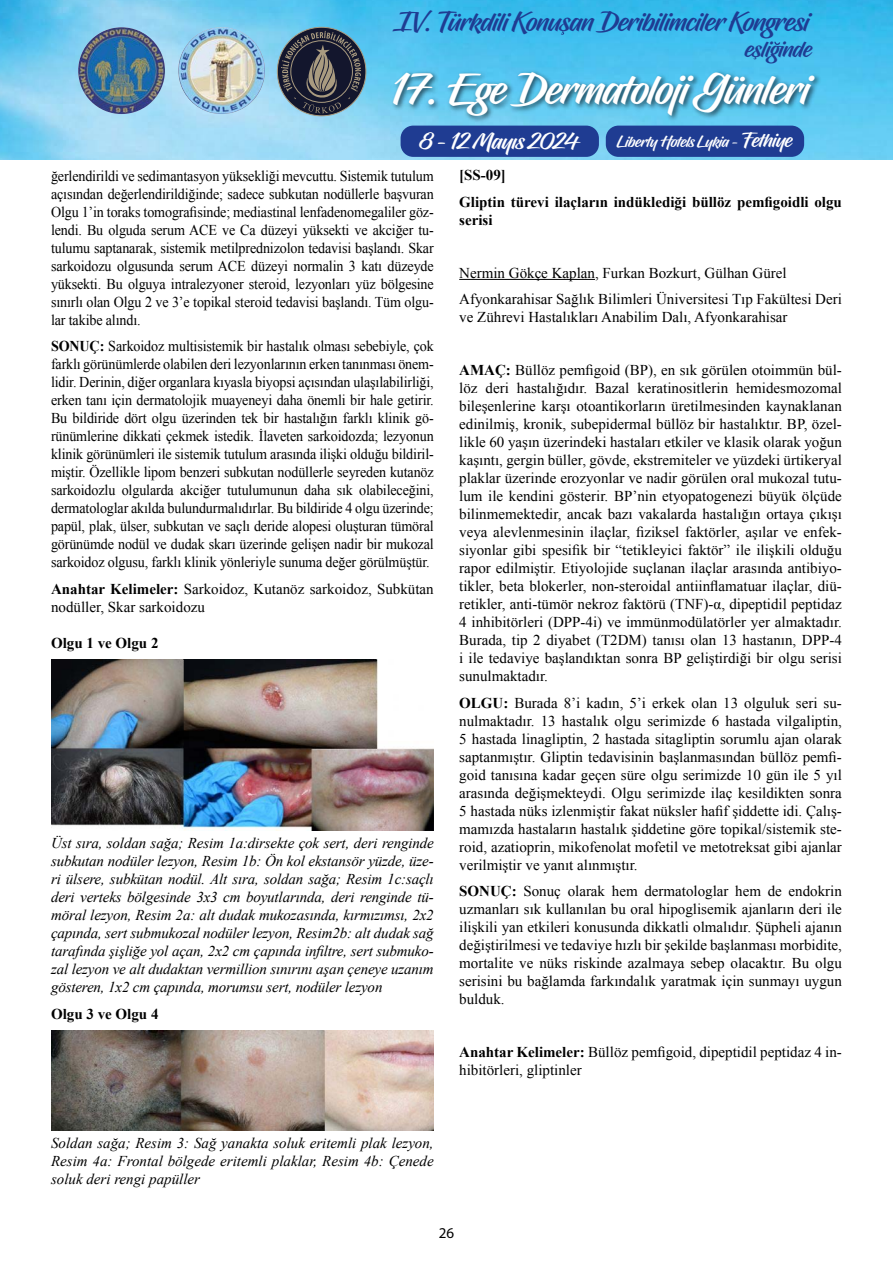
<style>
.page{position:relative;width:893px;height:1263px;background:#fff}
.page>*{position:absolute;margin:0;border:0;box-sizing:border-box;transform-origin:0 0}
.t1{font:42.45px "Hughs";color:#fff}
.t2{font:26.7px "Hughs";color:#1f3c92}
.t3{font:23.25px "Hughs";color:#1f3c92}
.t4{font:22.5px "Hughs";color:#fff}
.t5{font:15.6px "Hughs";color:#fff}
.t6{font:15px/18px "Times New Roman";color:#000}
.t7{font:15px/18px "Times New Roman";color:#000;text-align:justify;scale:.94 1}
.t8{font:italic 15px/18px "Times New Roman";letter-spacing:-.01em;color:#000;text-align:justify}
.t9{font:700 15px/26.5px "Times New Roman";color:#000}
.t10{font:15px "Myriad Pro";color:#000}
.s1{font-size:19.95px}
.s2{font-weight:700}
</style>
<div class="page">
<img style="left:0;top:0;width:893px;height:159px">
<img style="left:386px;top:61px;width:439px;height:65px">
<svg style="left:561px;top:31px;width:3px;height:4px"></svg>
<svg style="left:774px;top:42px;width:6px;height:3px"></svg>
<div style="left:401px;top:126px;width:198px;height:31px;background:#1f3c92;border-radius:13px"></div>
<div style="left:606px;top:126px;width:198px;height:31px;background:#1f3c92;border-radius:13px"></div>
<img style="left:78px;top:27px;width:87px;height:87px;border-radius:43px">
<img style="left:178px;top:27px;width:87px;height:87px;border-radius:43px">
<svg style="left:277px;top:27px;width:89px;height:89px"></svg>
<svg style="left:281px;top:31px;width:80px;height:82px;background:#424956"></svg>
<img style="left:51px;top:659px;width:383px;height:171px">
<img style="left:51px;top:1030px;width:383px;height:100px">
<hr style="left:459px;top:279px;width:136px;height:1px;background:#000">
<h2 class="t2" style="left:394px;top:6px;width:416px">IV. Türkdili Konusan Deribilimciler Kongresi</h2>
<h3 class="t3" style="left:745px;top:35px;width:68px">esliginde</h3>
<h1 class="t1" style="left:390px;top:64px;width:420px">17. Ege Dermatoloji Günleri</h1>
<h3 class="t4" style="left:419px;top:127px;width:164px">8 - 12 Mayis 2024</h3>
<p class="t5" style="left:617px;top:133px;width:177px">Liberty Hotels Lykia - <span class="s1">Fethiye</span></p>
<p class="t7" style="left:51px;top:166px;width:409px">ğerlendirildi ve sedimantasyon yüksekliği mevcuttu. Sistemik tutulum açısından değerlendirildiğinde; sadece subkutan nodüllerle başvuran Olgu 1’in toraks tomografisinde; mediastinal lenfadenomegaliler göz&shy;lendi. Bu olguda serum ACE ve Ca düzeyi yüksekti ve akciğer tu&shy;tulumu saptanarak, sistemik metilprednizolon tedavisi başlandı. Skar sarkoidozu olgusunda serum ACE düzeyi normalin 3 katı düzeyde yüksekti. Bu olguya intralezyoner steroid, lezyonları yüz bölgesine sınırlı olan Olgu 2 ve 3’e topikal steroid tedavisi başlandı. Tüm olgu&shy;lar takibe alındı.</p>
<p class="t7" style="left:51px;top:337px;width:409px"><span class="s2">SONUÇ:</span> Sarkoidoz multisistemik bir hastalık olması sebebiyle, çok farklı görünümlerde olabilen deri lezyonlarının erken tanınması önem&shy;lidir. Derinin, diğer organlara kıyasla biyopsi açısından ulaşılabilirliği, erken tanı için dermatolojik muayeneyi daha önemli bir hale getirir.<br>Bu bildiride dört olgu üzerinden tek bir hastalığın farklı klinik gö&shy;rünümlerine dikkati çekmek istedik. İlaveten sarkoidozda; lezyonun klinik görünümleri ile sistemik tutulum arasında ilişki olduğu bildiril&shy;miştir. Özellikle lipom benzeri subkutan nodüllerle seyreden kutanöz sarkoidozlu olgularda akciğer tutulumunun daha sık olabileceğini, dermatologlar akılda bulundurmalıdırlar. Bu bildiride 4 olgu üzerinde; papül, plak, ülser, subkutan ve saçlı deride alopesi oluşturan tümöral görünümde nodül ve dudak skarı üzerinde gelişen nadir bir mukozal sarkoidoz olgusu, farklı klinik yönleriyle sunuma değer görülmüştür.</p>
<p class="t6" style="left:51px;top:579px;width:384px"><span class="s2">Anahtar Kelimeler:</span> Sarkoidoz, Kutanöz sarkoidoz, Subkütan nodüller, Skar sarkoidozu</p>
<p class="t9" style="left:51px;top:629px;width:109px">Olgu 1 ve Olgu 2</p>
<p class="t9" style="left:459px;top:162px;width:384px">[SS-09]<br>Gliptin türevi ilaçların indüklediği büllöz pemfigoidli olgu</p>
<p class="t9" style="left:459px;top:206px;width:35px">serisi</p>
<p class="t6" style="left:459px;top:259px;width:384px;line-height:26.5px">Nermin Gökçe Kaplan, Furkan Bozkurt, Gülhan Gürel<br>Afyonkarahisar Sağlık Bilimleri Üniversitesi Tıp Fakültesi Deri</p>
<p class="t6" style="left:459px;top:308px;width:330px">ve Zührevi Hastalıkları Anabilim Dalı, Afyonkarahisar</p>
<p class="t6" style="left:459px;top:361px;width:384px;text-align:justify"><span class="s2">AMAÇ:</span> Büllöz pemfigoid (BP), en sık görülen otoimmün bül&shy;löz deri hastalığıdır. Bazal keratinositlerin hemidesmozomal bileşenlerine karşı otoantikorların üretilmesinden kaynaklanan edinilmiş, kronik, subepidermal büllöz bir hastalıktır. BP, özel&shy;likle 60 yaşın üzerindeki hastaları etkiler ve klasik olarak yoğun kaşıntı, gergin büller, gövde, ekstremiteler ve yüzdeki ürtikeryal plaklar üzerinde erozyonlar ve nadir görülen oral mukozal tutu&shy;lum ile kendini gösterir. BP’nin etyopatogenezi büyük ölçüde bilinmemektedir, ancak bazı vakalarda hastalığın ortaya çıkışı veya alevlenmesinin ilaçlar, fiziksel faktörler, aşılar ve enfek&shy;siyonlar gibi spesifik bir “tetikleyici faktör” ile ilişkili olduğu rapor edilmiştir. Etiyolojide suçlanan ilaçlar arasında antibiyo&shy;tikler, beta blokerler, non-steroidal antiinflamatuar ilaçlar, diü&shy;retikler, anti-tümör nekroz faktörü (TNF)-α, dipeptidil peptidaz 4 inhibitörleri (DPP-4i) ve immünmodülatörler yer almaktadır.<br>Burada, tip 2 diyabet (T2DM) tanısı olan 13 hastanın, DPP-4 i ile tedaviye başlandıktan sonra BP geliştirdiği bir olgu serisi sunulmaktadır.</p>
<p class="t6" style="left:459px;top:694px;width:384px;text-align:justify"><span class="s2">OLGU:</span> Burada 8’i kadın, 5’i erkek olan 13 olguluk seri su&shy;nulmaktadır. 13 hastalık olgu serimizde 6 hastada vilgaliptin, 5 hastada linagliptin, 2 hastada sitagliptin sorumlu ajan olarak saptanmıştır. Gliptin tedavisinin başlanmasından büllöz pemfi&shy;goid tanısına kadar geçen süre olgu serimizde 10 gün ile 5 yıl arasında değişmekteydi. Olgu serimizde ilaç kesildikten sonra 5 hastada nüks izlenmiştir fakat nüksler hafif şiddette idi. Çalış&shy;mamızda hastaların hastalık şiddetine göre topikal/sistemik ste&shy;roid, azatioprin, mikofenolat mofetil ve metotreksat gibi ajanlar verilmiştir ve yanıt alınmıştır.</p>
<p class="t6" style="left:459px;top:882px;width:384px;text-align:justify"><span class="s2">SONUÇ:</span> Sonuç olarak hem dermatologlar hem de endokrin uzmanları sık kullanılan bu oral hipoglisemik ajanların deri ile ilişkili yan etkileri konusunda dikkatli olmalıdır. Şüpheli ajanın değiştirilmesi ve tedaviye hızlı bir şekilde başlanması morbidite, mortalite ve nüks riskinde azalmaya sebep olacaktır. Bu olgu serisini bu bağlamda farkındalık yaratmak için sunmayı uygun bulduk.</p>
<p class="t8" style="left:51px;top:834px;width:384px">Üst sıra, soldan sağa; Resim 1a:dirsekte çok sert, deri renginde subkutan nodüler lezyon, Resim 1b: Ön kol ekstansör yüzde, üze&shy;ri ülsere, subkütan nodül. Alt sıra, soldan sağa; Resim 1c:saçlı deri verteks bölgesinde 3x3 cm boyutlarında, deri renginde tü&shy;möral lezyon, Resim 2a: alt dudak mukozasında, kırmızımsı, 2x2 çapında, sert submukozal nodüler lezyon, Resim2b: alt dudak sağ tarafında şişliğe yol açan, 2x2 cm çapında infiltre, sert submuko&shy;zal lezyon ve alt dudaktan vermillion sınırını aşan çeneye uzanım gösteren, 1x2 cm çapında, morumsu sert, nodüler lezyon</p>
<p class="t9" style="left:51px;top:1000px;width:109px">Olgu 3 ve Olgu 4</p>
<p class="t8" style="left:51px;top:1134px;width:384px">Soldan sağa; Resim 3: Sağ yanakta soluk eritemli plak lezyon, Resim 4a: Frontal bölgede eritemli plaklar, Resim 4b: Çenede soluk deri rengi papüller</p>
<p class="t6" style="left:459px;top:1043px;width:384px"><span class="s2">Anahtar Kelimeler:</span> Büllöz pemfigoid, dipeptidil peptidaz 4 in&shy;hibitörleri, gliptinler</p>
<p class="t10" style="left:439px;top:1224px;width:17px">26</p>
</div>
